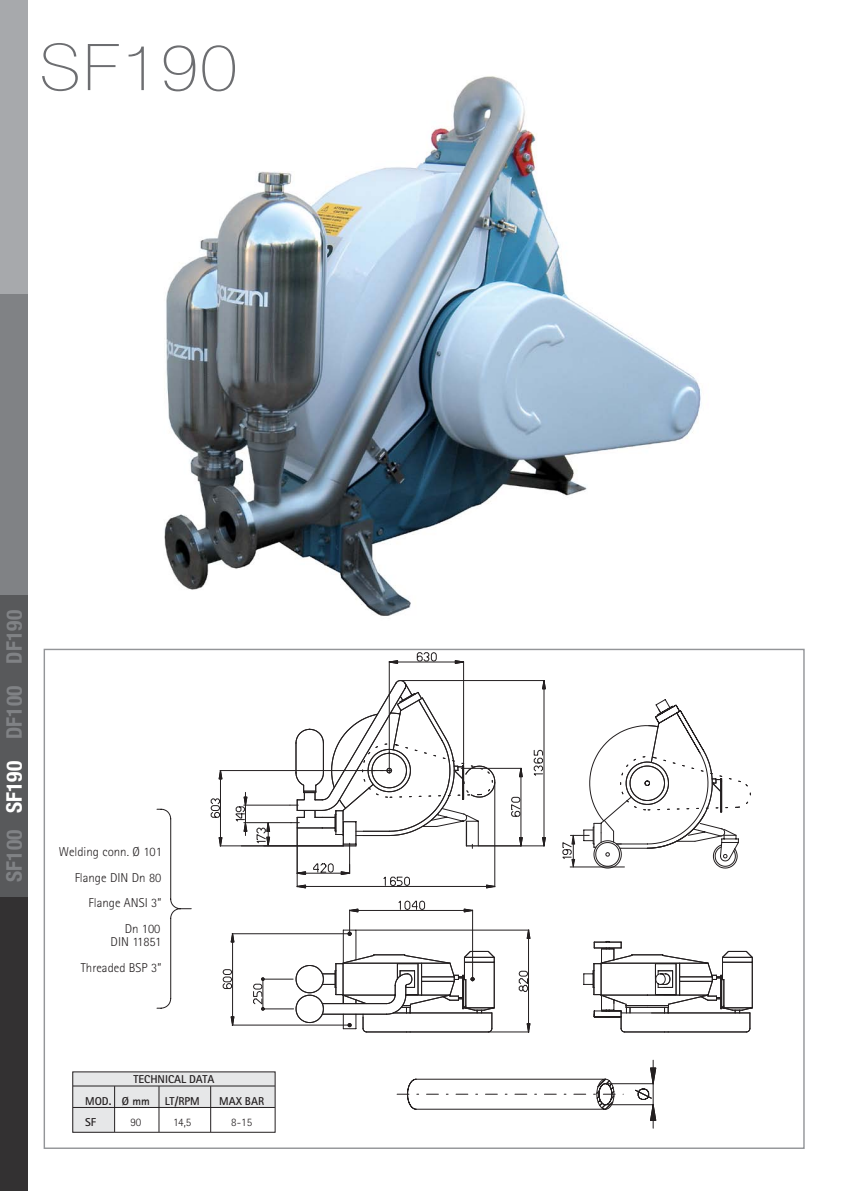
<style>
.page{position:relative;width:844px;height:1191px;background:#fff}
.page>*{position:absolute;margin:0;border:0;box-sizing:border-box;transform-origin:0 0}
.t1{font:100 64.05px "Swiss 721 BT";letter-spacing:.01em;color:#6d6e71;scale:1.15 1}
.t2{font:700 condensed 21.35px "Helvetica Neue";letter-spacing:.01em;color:#808285}
.t3{font:300 12.95px/25.7px "Rotis Sans Serif";color:#231f20;text-align:right}
.t4{font:700 11.38px/21.5px "Rotis Sans Serif";color:#231f20}
.t5{font:300 11.38px "Rotis Sans Serif";color:#231f20}
.s1{color:#fff}
</style>
<div class="page">
<svg style="left:397px;top:1059px;width:259px;height:69px"></svg>
<div style="left:72px;top:1072px;width:203px;height:35px;background:#e6e7e8"></div>
<div style="left:72px;top:1072px;width:42px;height:60px;background:#e6e7e8"></div>
<hr style="left:73px;top:1085px;width:202px;height:1px;background:#231f20">
<hr style="left:73px;top:1107px;width:202px;height:1px;background:#231f20">
<hr style="left:114px;top:1086px;width:1px;height:46px;background:#231f20">
<hr style="left:159px;top:1086px;width:1px;height:46px;background:#231f20">
<hr style="left:210px;top:1086px;width:1px;height:46px;background:#231f20">
<svg style="left:210px;top:652px;width:336px;height:381px"></svg>
<svg style="left:156px;top:808px;width:36px;height:201px"></svg>
<svg style="left:562px;top:699px;width:191px;height:334px"></svg>
<img style="left:164px;top:76px;width:537px;height:540px">
<div style="left:0;top:0;width:28px;height:294px;background:#a7a9ac"></div>
<div style="left:0;top:294px;width:28px;height:302px;background:#808285"></div>
<div style="left:0;top:595px;width:28px;height:302px;background:#58595b"></div>
<div style="left:0;top:897px;width:28px;height:294px;background:#333132"></div>
<h1 class="t1" style="left:39px;top:28px;width:175px">SF190</h1>
<h2 class="t2" style="left:-4px;top:882px;width:274px;rotate:-90deg">SF100 <span class="s1">SF190</span> DF100 DF190</h2>
<p class="t3" style="left:59px;top:838px;width:104px">Welding conn. Ø 101<br>Flange DIN Dn 80<br>Flange ANSI 3”<br>Dn 100</p>
<p class="t3" style="left:81px;top:928px;width:82px">DIN 11851<br>Threaded BSP 3”</p>
<p class="t4" style="left:85px;top:1068px;width:131px;text-indent:48px">TECHNICAL DATA<br>MOD. Ø mm</p>
<p class="t4" style="left:165px;top:1090px;width:36px">LT/RPM</p>
<p class="t4" style="left:219px;top:1090px;width:46px">MAX BAR</p>
<p class="t4" style="left:85px;top:1111px;width:13px">SF</p>
<p class="t5" style="left:130px;top:1115px;width:13px">90</p>
<p class="t5" style="left:173px;top:1115px;width:20px">14,5</p>
<p class="t5" style="left:231px;top:1115px;width:22px">8-15</p>
</div>
